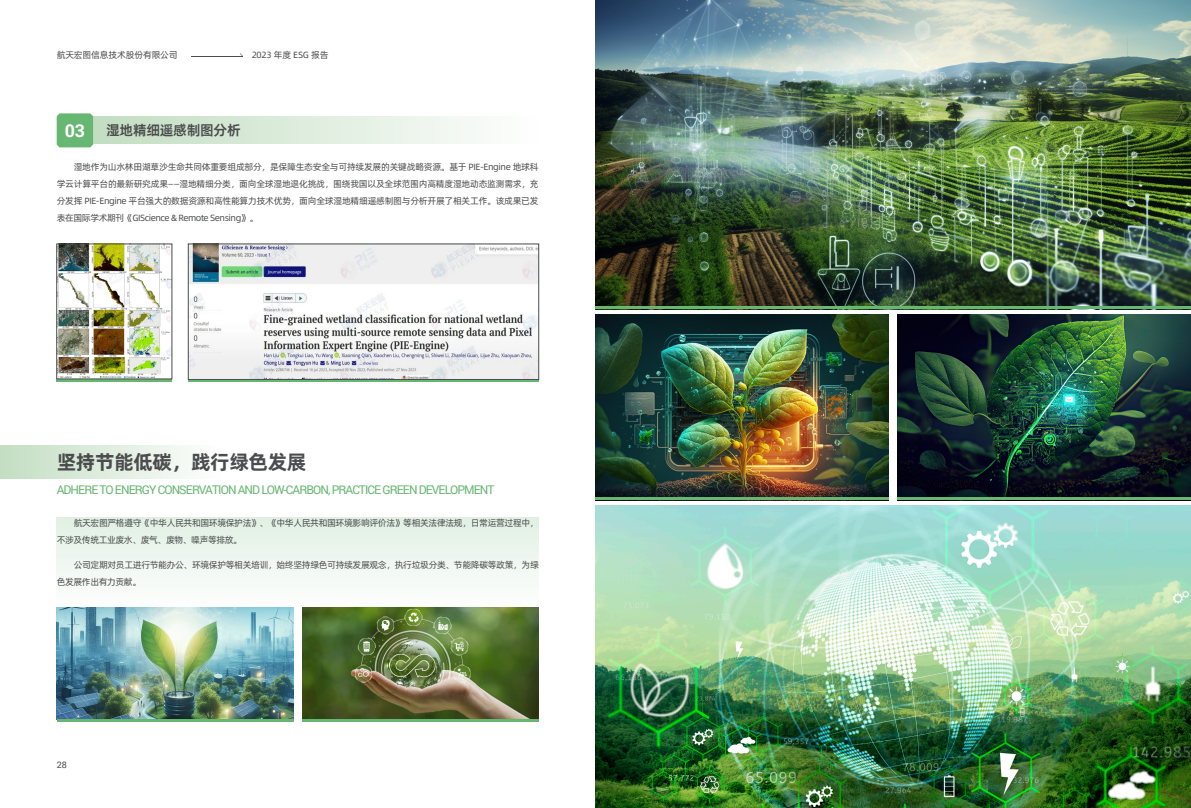
<style>
.page{position:relative;width:1191px;height:808px;background:#fff}
.page>*{position:absolute;margin:0;border:0;box-sizing:border-box;transform-origin:0 0}
.t1{font:700 20px "Alibaba Pu Hui Ti 2 95 Extra";letter-spacing:-.025em;color:#4b4c4d}
.t2{font:700 17.8px "Roboto";color:#fff}
.t3{font:14px "Alibaba Pu Hui Ti 2 85 Bold";letter-spacing:-.025em;color:#4b4c4d}
.t4{font:12px "Roboto";letter-spacing:-.075em;color:#67b672}
.t5{font:9px/17px "Alibaba Pu Hui Ti 2 55 Regular";letter-spacing:-.045em;color:#4b4c4d}
.t6{font:9px "Alibaba Pu Hui Ti 2 55 Regular";letter-spacing:-.025em;color:#4b4c4d}
.t7{font:9px "Roboto";color:#4b4c4d}
</style>
<div class="page">
<hr style="left:192px;top:56px;width:51px;height:1px;background:#4b4c4d">
<div style="left:57px;top:517px;width:482px;height:119px;background:linear-gradient(to right,#eff7f0,#eff7f0)"></div>
<hr style="left:188px;top:379px;width:351px;height:3px;background:#67b672">
<hr style="left:57px;top:379px;width:115px;height:3px;background:#67b672">
<svg style="left:188px;top:244px;width:351px;height:136px"></svg>
<img style="left:56px;top:244px;width:116px;height:135px">
<div style="left:0;top:445px;width:220px;height:33px;background:linear-gradient(to right,#c3dec2,#fdfefd)"></div>
<img style="left:595px;top:0;width:596px;height:306px">
<hr style="left:595px;top:306px;width:596px;height:3px;background:#67b672">
<img style="left:595px;top:315px;width:293px;height:182px">
<img style="left:57px;top:607px;width:236px;height:112px">
<img style="left:302px;top:607px;width:237px;height:112px">
<img style="left:897px;top:315px;width:294px;height:182px">
<img style="left:595px;top:506px;width:596px;height:302px">
<hr style="left:897px;top:497px;width:294px;height:3px;background:#67b672">
<hr style="left:595px;top:497px;width:293px;height:3px;background:#67b672">
<hr style="left:57px;top:719px;width:236px;height:3px;background:#67b672">
<hr style="left:302px;top:719px;width:237px;height:3px;background:#67b672">
<div style="left:82px;top:117px;width:457px;height:27px;background:linear-gradient(to right,#c0dcbf,#fefefe)"></div>
<svg style="left:57px;top:113px;width:36px;height:34px"></svg>
<p class="t6" style="left:57px;top:48px;width:123px">航天宏图信息技术股份有限公司</p>
<p class="t6" style="left:252px;top:48px;width:78px">2023 年度 ESG 报告</p>
<p class="t2" style="left:65px;top:118px;width:21px">03</p>
<p class="t3" style="left:106px;top:119px;width:136px">湿地精细遥感制图分析</p>
<p class="t5" style="left:57px;top:158px;width:483px;text-align:justify;text-indent:17px">湿地作为山水林田湖草沙生命共同体重要组成部分，是保障生态安全与可持续发展的关键战略资源。基于 PIE-Engine 地球科学云计算平台的最新研究成果——湿地精细分类，面向全球湿地退化挑战，围绕我国以及全球范围内高精度湿地动态监测需求，充分发挥 PIE-Engine 平台强大的数据资源和高性能算力技术优势，面向全球湿地精细遥感制图与分析开展了相关工作。该成果已发表在国际学术期刊《GIScience &amp; Remote Sensing》。</p>
<p class="t1" style="left:57px;top:446px;width:251px">坚持节能低碳，践行绿色发展</p>
<p class="t4" style="left:57px;top:481px;width:439px">ADHERE TO ENERGY CONSERVATION AND LOW-CARBON, PRACTICE GREEN DEVELOPMENT</p>
<p class="t5" style="left:57px;top:514px;width:483px;text-indent:17px">航天宏图严格遵守《中华人民共和国环境保护法》、《中华人民共和国环境影响评价法》等相关法律法规，日常运营过程中，不涉及传统工业废水、废气、废物、噪声等排放。</p>
<p class="t5" style="left:57px;top:556px;width:483px;text-indent:17px">公司定期对员工进行节能办公、环境保护等相关培训，始终坚持绿色可持续发展观念，执行垃圾分类、节能降碳等政策，为绿色发展作出有力贡献。</p>
<p class="t7" style="left:57px;top:758px;width:12px">28</p>
</div>
